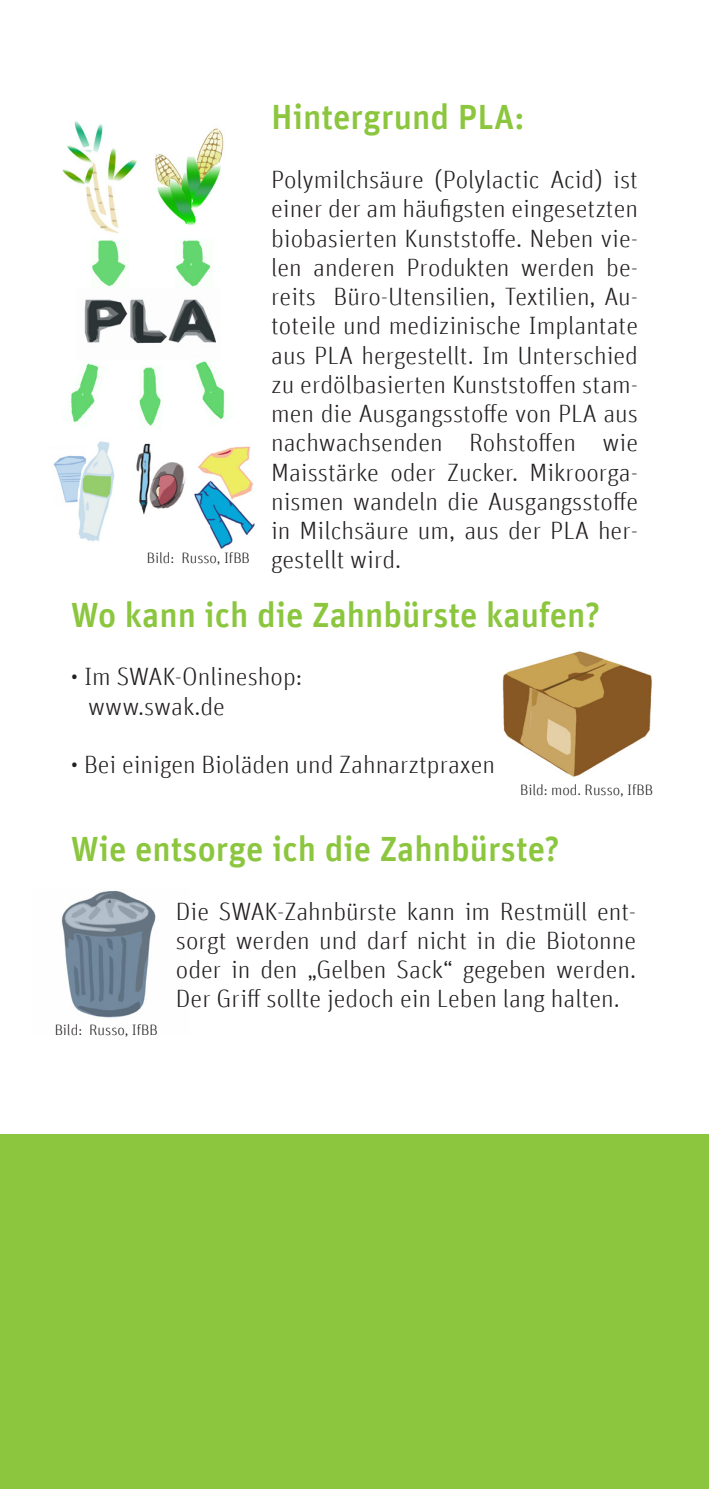
<style>
.page{position:relative;width:709px;height:1489px;background:#fff}
.page>*{position:absolute;margin:0;border:0;box-sizing:border-box;transform-origin:0 0}
._04_Fließtext_9pt_13{font:500 35px "Unit Offc";color:#8bc63e}
._04_Fließtext_9pt_13-2{font:300 25px/29.2px "Unit Offc";color:#231f20;text-align:justify}
._05_Bildunterschrift{font:300 15px "Unit Offc";color:#231f20}
</style>
<div class="page">
<div style="left:0;top:1134px;width:709px;height:354px;background:#8bc63e"></div>
<img style="left:53px;top:121px;width:202px;height:428px">
<img style="left:61px;top:890px;width:95px;height:128px">
<img style="left:502px;top:651px;width:151px;height:126px">
<p class="_05_Bildunterschrift" style="left:147px;top:549px;width:105px">Bild: Russo, IfBB</p>
<p class="_04_Fließtext_9pt_13" style="left:271px;top:96px;width:255px">Hintergrund PLA:</p>
<p class="_04_Fließtext_9pt_13-2" style="left:271px;top:165px;width:368px">Polymilchsäure (Polylactic Acid) ist einer der am häufigsten eingesetzten biobasierten Kunststoffe. Neben vie&shy;len anderen Produkten werden be&shy;reits Büro-Utensilien, Textilien, Au&shy;toteile und medizinische Implantate aus PLA hergestellt. Im Unterschied zu erdölbasierten Kunststoffen stam&shy;men die Ausgangsstoffe von PLA aus nachwachsenden Rohstoffen wie Maisstärke oder Zucker. Mikroorga&shy;nismen wandeln die Ausgangsstoffe in Milchsäure um, aus der PLA her&shy;gestellt wird.</p>
<p class="_04_Fließtext_9pt_13" style="left:71px;top:593px;width:531px">Wo kann ich die Zahnbürste kaufen?</p>
<p class="_04_Fließtext_9pt_13-2" style="left:71px;top:662px;width:233px">• Im SWAK-Onlineshop:</p>
<p class="_04_Fließtext_9pt_13-2" style="left:88px;top:691px;width:138px">www.swak.de</p>
<p class="_04_Fließtext_9pt_13-2" style="left:71px;top:750px;width:425px">• Bei einigen Bioläden und Zahnarztpraxen</p>
<p class="_05_Bildunterschrift" style="left:520px;top:781px;width:134px">Bild: mod. Russo, IfBB</p>
<p class="_04_Fließtext_9pt_13" style="left:71px;top:827px;width:490px">Wie entsorge ich die Zahnbürste?</p>
<p class="_05_Bildunterschrift" style="left:55px;top:1020px;width:105px">Bild: Russo, IfBB</p>
<p class="_04_Fließtext_9pt_13-2" style="left:176px;top:896px;width:462px">Die SWAK-Zahnbürste kann im Restmüll ent&shy;sorgt werden und darf nicht in die Biotonne oder in den „Gelben Sack“ gegeben werden.<br>Der Griff sollte jedoch ein Leben lang halten.</p>
</div>
